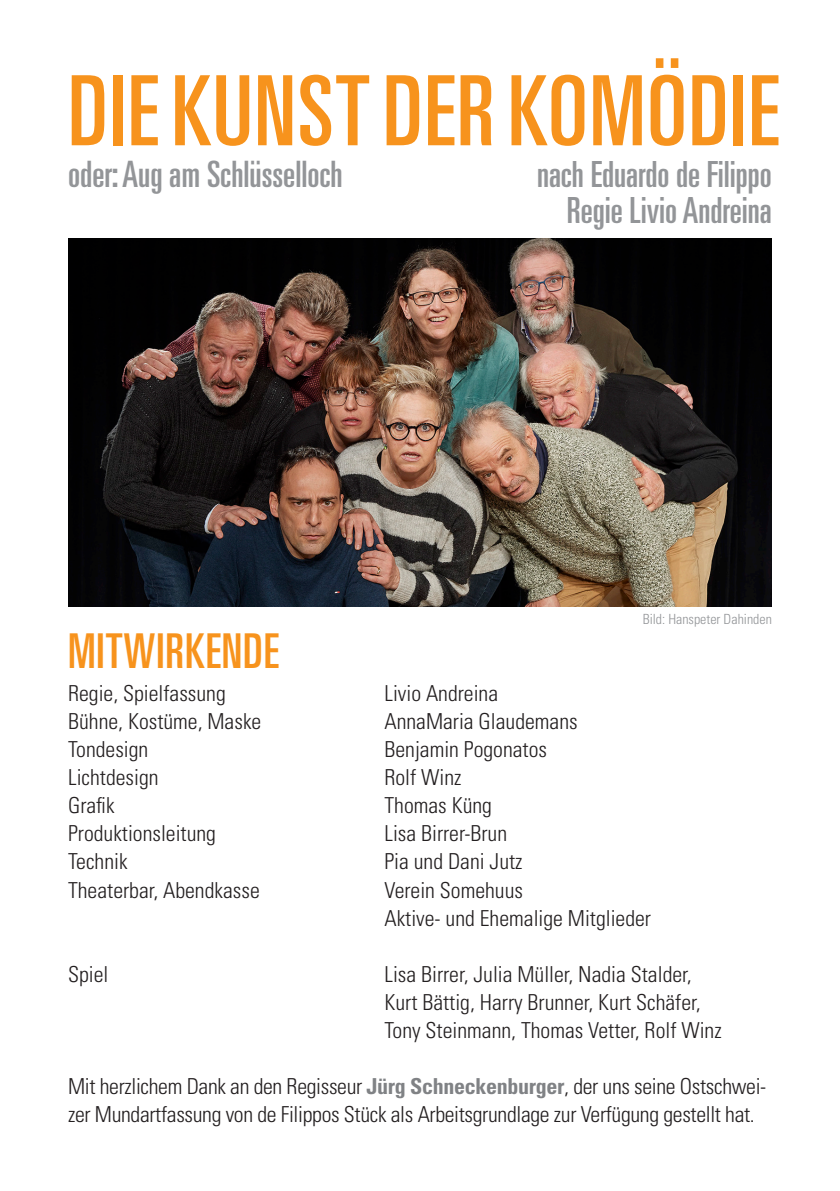
<style>
.page{position:relative;width:840px;height:1191px;background:#fff}
.page>*{position:absolute;margin:0;border:0;box-sizing:border-box;transform-origin:0 0}
.text{font:ultra-condensed 97px "Univers";letter-spacing:.02em;color:#f7931d}
.zwischentitel{font:ultra-condensed 48px "Univers";letter-spacing:.02em;color:#f7931d}
.text-2{font:ultra-condensed 36.4px "Univers";color:#939598}
.text-3{font:ultra-condensed 36px "Univers";color:#939598}
.text-4{font:300 condensed 22px/28px "Univers";color:#231f20}
.text-5{font:300 condensed 14px "Univers";color:#939598}
.s1{font-weight:700;color:#808285}
</style>
<div class="page">
<img style="left:68px;top:238px;width:703px;height:369px">
<p class="text" style="left:68px;top:56px;width:712px">DIE KUNST DER KOMÖDIE</p>
<p class="text-2" style="left:68px;top:154px;width:276px">oder: Aug am Schlüsselloch</p>
<p class="text-3" style="left:537px;top:154px;width:236px">nach Eduardo de Filippo</p>
<p class="text-3" style="left:566px;top:190px;width:206px">Regie Livio Andreina</p>
<p class="text-5" style="left:642px;top:610px;width:131px">Bild: Hanspeter Dahinden</p>
<p class="zwischentitel" style="left:68px;top:623px;width:212px">MITWIRKENDE</p>
<p class="text-4" style="left:68px;top:679px;width:159px">Regie, Spielfassung</p>
<p class="text-4" style="left:384px;top:679px;width:115px">Livio Andreina</p>
<p class="text-4" style="left:68px;top:707px;width:195px">Bühne, Kostüme, Maske</p>
<p class="text-4" style="left:384px;top:707px;width:195px">AnnaMaria Glaudemans</p>
<p class="text-4" style="left:68px;top:735px;width:82px">Tondesign</p>
<p class="text-4" style="left:384px;top:735px;width:164px">Benjamin Pogonatos</p>
<p class="text-4" style="left:68px;top:763px;width:92px">Lichtdesign</p>
<p class="text-4" style="left:384px;top:763px;width:78px">Rolf Winz</p>
<p class="text-4" style="left:68px;top:791px;width:48px">Grafik</p>
<p class="text-4" style="left:384px;top:791px;width:109px">Thomas Küng</p>
<p class="text-4" style="left:68px;top:819px;width:149px">Produktionsleitung</p>
<p class="text-4" style="left:384px;top:819px;width:124px">Lisa Birrer-Brun</p>
<p class="text-4" style="left:68px;top:847px;width:61px">Technik</p>
<p class="text-4" style="left:384px;top:847px;width:140px">Pia und Dani Jutz</p>
<p class="text-4" style="left:68px;top:875px;width:193px">Theaterbar, Abendkasse</p>
<p class="text-4" style="left:384px;top:875px;width:140px">Verein Somehuus</p>
<p class="text-4" style="left:384px;top:903px;width:268px">Aktive- und Ehemalige Mitglieder</p>
<p class="text-4" style="left:68px;top:959px;width:42px">Spiel</p>
<p class="text-4" style="left:384px;top:959px;width:308px">Lisa Birrer, Julia Müller, Nadia Stalder,</p>
<p class="text-4" style="left:384px;top:987px;width:317px">Kurt Bättig, Harry Brunner, Kurt Schäfer,</p>
<p class="text-4" style="left:384px;top:1015px;width:338px">Tony Steinmann, Thomas Vetter, Rolf Winz</p>
<p class="text-4" style="left:68px;top:1071px;width:699px">Mit herzlichem Dank an den Regisseur <span class="s1">Jürg Schneckenburger</span>, der uns seine Ostschwei&shy;zer Mundartfassung von de Filippos Stück als Arbeitsgrundlage zur Verfügung gestellt hat.</p>
</div>
